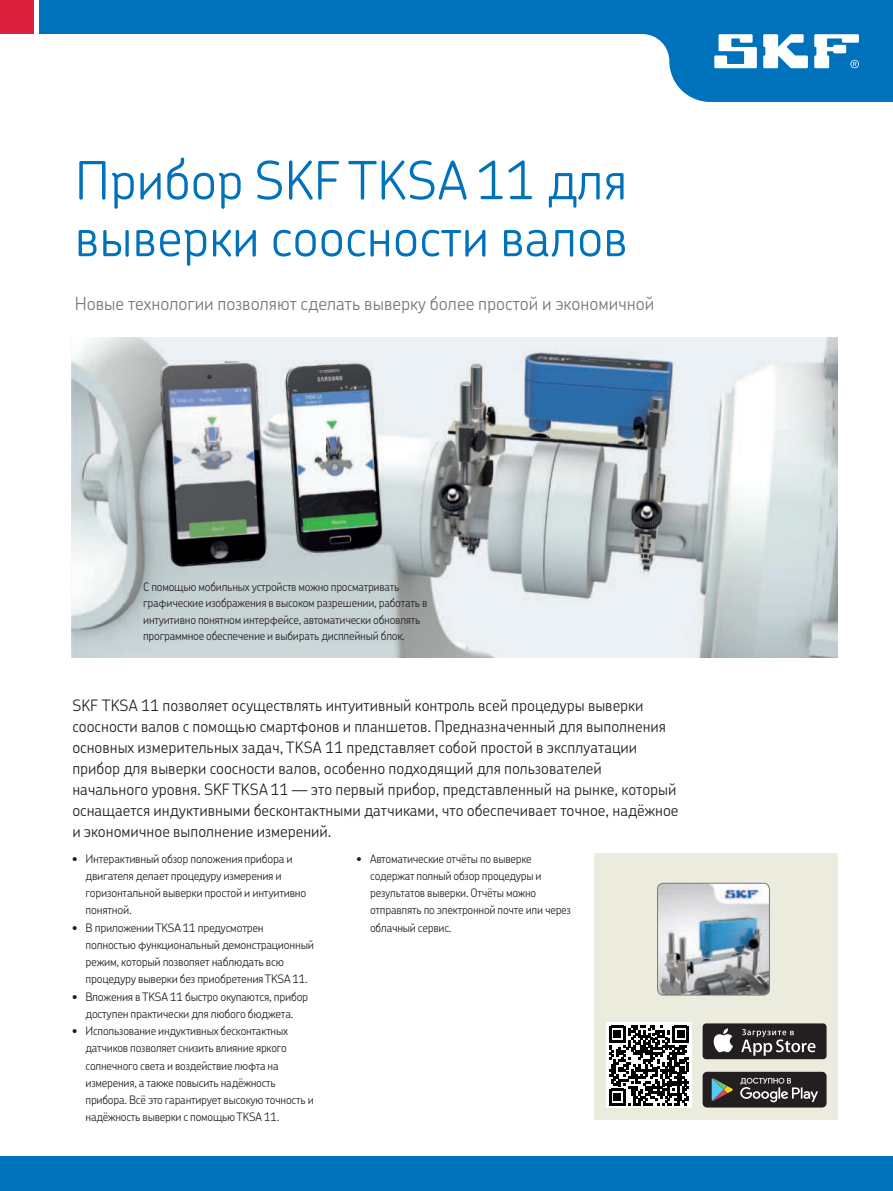
<style>
.page{position:relative;width:893px;height:1191px;background:#fff}
.page>*{position:absolute;margin:0;border:0;box-sizing:border-box;transform-origin:0 0}
.t1{font:300 52.5px/57px "SKF Chevin OT";color:#0072bc}
.t2{font:300 18px "SKF Chevin OT";color:#76787b}
.t3{font:300 15.75px/21px "SKF Chevin OT";color:#231f20}
.t4{font:300 11.7px/17.2px "SKF Chevin OT";letter-spacing:-.02em;color:#231f20}
</style>
<div class="page">
<div style="left:0;top:1157px;width:892px;height:34px;background:#0072bc"></div>
<svg style="left:39px;top:0;width:853px;height:102px"></svg>
<svg style="left:714px;top:34px;width:42px;height:34px"></svg>
<svg style="left:763px;top:34px;width:44px;height:34px"></svg>
<svg style="left:814px;top:34px;width:44px;height:34px"></svg>
<div style="left:0;top:0;width:34px;height:34px;background:#da1f3d"></div>
<img style="left:72px;top:338px;width:765px;height:320px">
<div style="left:594px;top:853px;width:243px;height:267px;background:#ebebde"></div>
<div style="left:606px;top:1023px;width:85px;height:85px;background:#fff"></div>
<svg style="left:609px;top:1026px;width:80px;height:80px"></svg>
<img style="left:658px;top:883px;width:111px;height:112px">
<div style="left:657px;top:883px;width:112px;height:112px;border:1px solid #76787b;border-radius:6px"></div>
<div style="left:702px;top:1023px;width:124px;height:36px;background:#231f20;border-radius:4px"></div>
<svg style="left:713px;top:1028px;width:20px;height:24px"></svg>
<svg style="left:741px;top:1029px;width:74px;height:27px"></svg>
<div style="left:702px;top:1072px;width:124px;height:36px;background:#231f20;border-radius:5px"></div>
<svg style="left:711px;top:1078px;width:22px;height:23px"></svg>
<svg style="left:740px;top:1078px;width:78px;height:24px"></svg>
<h1 class="t1" style="left:75px;top:154px;width:554px">Прибор SKF TKSA 11 для выверки соосности валов</h1>
<h2 class="t2" style="left:75px;top:295px;width:581px">Новые технологии позволяют сделать выверку более простой и экономичной</h2>
<p class="t4" style="left:143px;top:579px;width:286px;line-height:16.5px">С помощью мобильных устройств можно просматривать графические изображения в высоком разрешении, работать в интуитивно понятном интерфейсе, автоматически обновлять программное обеспечение и выбирать дисплейный блок.</p>
<p class="t3" style="left:72px;top:696px;width:607px">SKF TKSA 11 позволяет осуществлять интуитивный контроль всей процедуры выверки соосности валов с помощью смартфонов и планшетов. Предназначенный для выполнения основных измерительных задач, TKSA 11 представляет собой простой в эксплуатации прибор для выверки соосности валов, особенно подходящий для пользователей начального уровня. SKF TKSA 11 — это первый прибор, представленный на рынке, который оснащается индуктивными бесконтактными датчиками, что обеспечивает точное, надёжное и экономичное выполнение измерений.</p>
<p class="t4" style="left:86px;top:850px;width:222px;text-indent:-14px">• Интерактивный обзор положения прибора и двигателя делает процедуру измерения и горизонтальной выверки простой и интуитивно понятной.</p>
<p class="t4" style="left:86px;top:919px;width:230px;text-indent:-14px">• В приложении TKSA 11 предусмотрен полностью функциональный демонстрационный режим, который позволяет наблюдать всю процедуру выверки без приобретения TKSA 11.</p>
<p class="t4" style="left:72px;top:988px;width:238px;text-align:center">• Вложения в TKSA 11 быстро окупаются, прибор доступен практически для любого бюджета.</p>
<p class="t4" style="left:85px;top:1023px;width:230px;text-indent:-13px">• Использование индуктивных бесконтактных датчиков позволяет снизить влияние яркого солнечного света и воздействие люфта на измерения, а также повысить надёжность прибора. Всё это гарантирует высокую точность и надёжность выверки с помощью TKSA 11.</p>
<p class="t4" style="left:370px;top:850px;width:202px;text-indent:-13px">• Автоматические отчёты по выверке содержат полный обзор процедуры и результатов выверки. Отчёты можно отправлять по электронной почте или через облачный сервис.</p>
</div>
